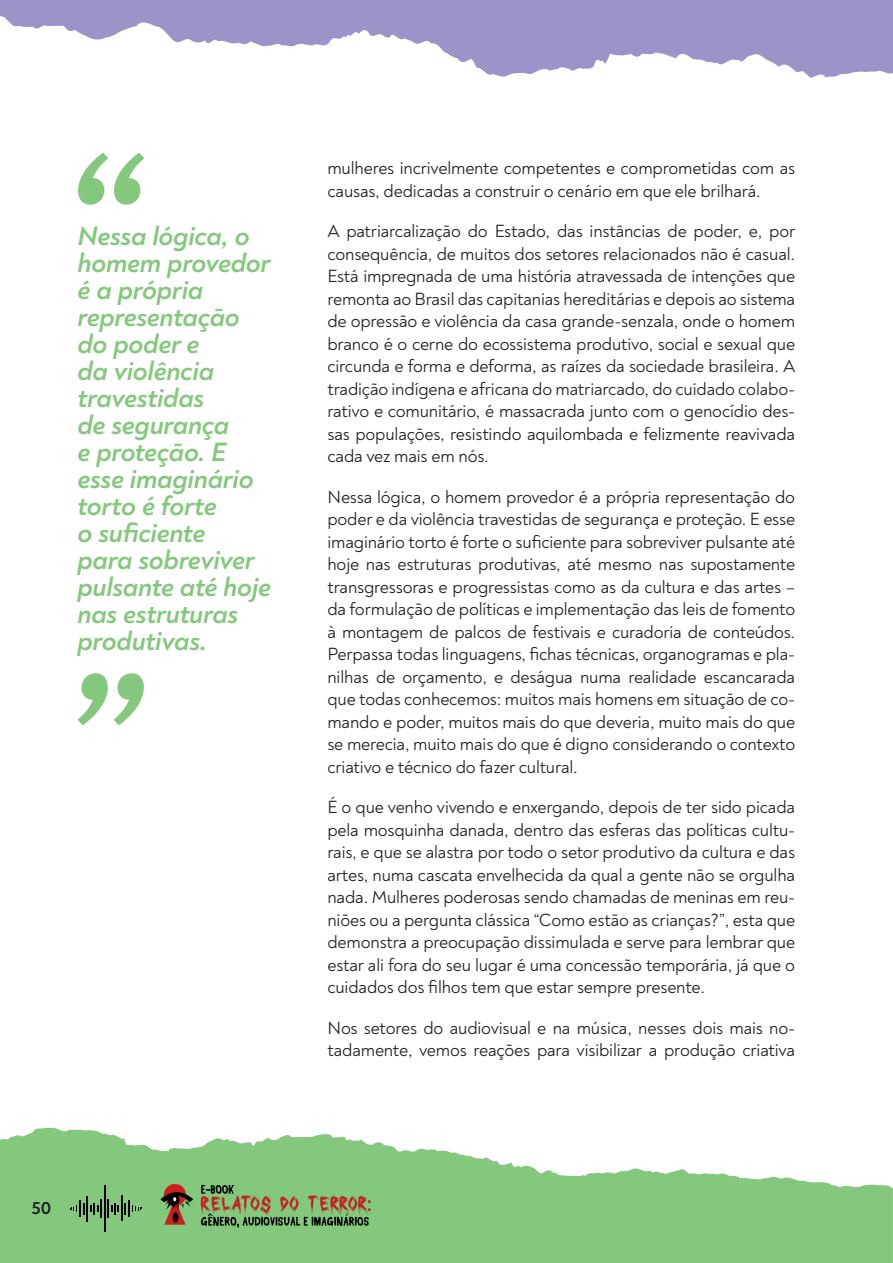
<style>
.page{position:relative;width:893px;height:1263px;background:#fff}
.page>*{position:absolute;margin:0;border:0;box-sizing:border-box;transform-origin:0 0}
.t1{font:italic 700 195px "Noah";color:#84c87d}
.t2{font:italic 700 27px/27px "Noah";letter-spacing:-.01em;color:#84c87d}
.t3{font:18px/22.5px "Noah";letter-spacing:-.01em;color:#231f20;text-align:justify}
.t4{font:700 18px "Noah";color:#231f20}
</style>
<div class="page">
<svg style="left:0;top:1128px;width:893px;height:135px;fill:#84c87d"></svg>
<svg style="left:0;top:0;width:893px;height:78px;fill:#9a94c8"></svg>
<img style="left:137px;top:1173px;width:244px;height:63px">
<hr style="left:104px;top:1185px;width:1px;height:47px;background:#000">
<svg style="left:70px;top:1196px;width:72px;height:25px;background:#60925b"></svg>
<p class="t1" style="left:60px;top:102px;width:79px">“</p>
<p class="t2" style="left:77px;top:223px;width:195px">Nessa lógica, o homem provedor é a própria representação do poder e<br>da violência travestidas<br>de segurança<br>e proteção. E esse imaginário torto é forte<br>o suficiente<br>para sobreviver pulsante até hoje nas estruturas produtivas.</p>
<p class="t1" style="left:161px;top:776px;width:79px;rotate:-180deg">“</p>
<p class="t3" style="left:327px;top:157px;width:469px">mulheres incrivelmente competentes e comprometidas com as causas, dedicadas a construir o cenário em que ele brilhará.</p>
<p class="t3" style="left:327px;top:220px;width:469px">A patriarcalização do Estado, das instâncias de poder, e, por consequência, de muitos dos setores relacionados não é casual.<br>Está impregnada de uma história atravessada de intenções que remonta ao Brasil das capitanias hereditárias e depois ao sistema de opressão e violência da casa grande-senzala, onde o homem branco é o cerne do ecossistema produtivo, social e sexual que circunda e forma e deforma, as raízes da sociedade brasileira. A tradição indígena e africana do matriarcado, do cuidado colabo&shy;rativo e comunitário, é massacrada junto com o genocídio des&shy;sas populações, resistindo aquilombada e felizmente reavivada cada vez mais em nós.</p>
<p class="t3" style="left:327px;top:486px;width:469px">Nessa lógica, o homem provedor é a própria representação do poder e da violência travestidas de segurança e proteção. E esse imaginário torto é forte o suficiente para sobreviver pulsante até hoje nas estruturas produtivas, até mesmo nas supostamente transgressoras e progressistas como as da cultura e das artes – da formulação de políticas e implementação das leis de fomento à montagem de palcos de festivais e curadoria de conteúdos.<br>Perpassa todas linguagens, fichas técnicas, organogramas e pla&shy;nilhas de orçamento, e deságua numa realidade escancarada que todas conhecemos: muitos mais homens em situação de co&shy;mando e poder, muitos mais do que deveria, muito mais do que se merecia, muito mais do que é digno considerando o contexto criativo e técnico do fazer cultural.</p>
<p class="t3" style="left:327px;top:796px;width:469px">É o que venho vivendo e enxergando, depois de ter sido picada pela mosquinha danada, dentro das esferas das políticas cultu&shy;rais, e que se alastra por todo o setor produtivo da cultura e das artes, numa cascata envelhecida da qual a gente não se orgulha nada. Mulheres poderosas sendo chamadas de meninas em reu&shy;niões ou a pergunta clássica “Como estão as crianças?”, esta que demonstra a preocupação dissimulada e serve para lembrar que estar ali fora do seu lugar é uma concessão temporária, já que o cuidados dos filhos tem que estar sempre presente.</p>
<p class="t3" style="left:327px;top:1017px;width:469px">Nos setores do audiovisual e na música, nesses dois mais no&shy;tadamente, vemos reações para visibilizar a produção criativa</p>
<p class="t4" style="left:32px;top:1196px;width:21px">50</p>
</div>
